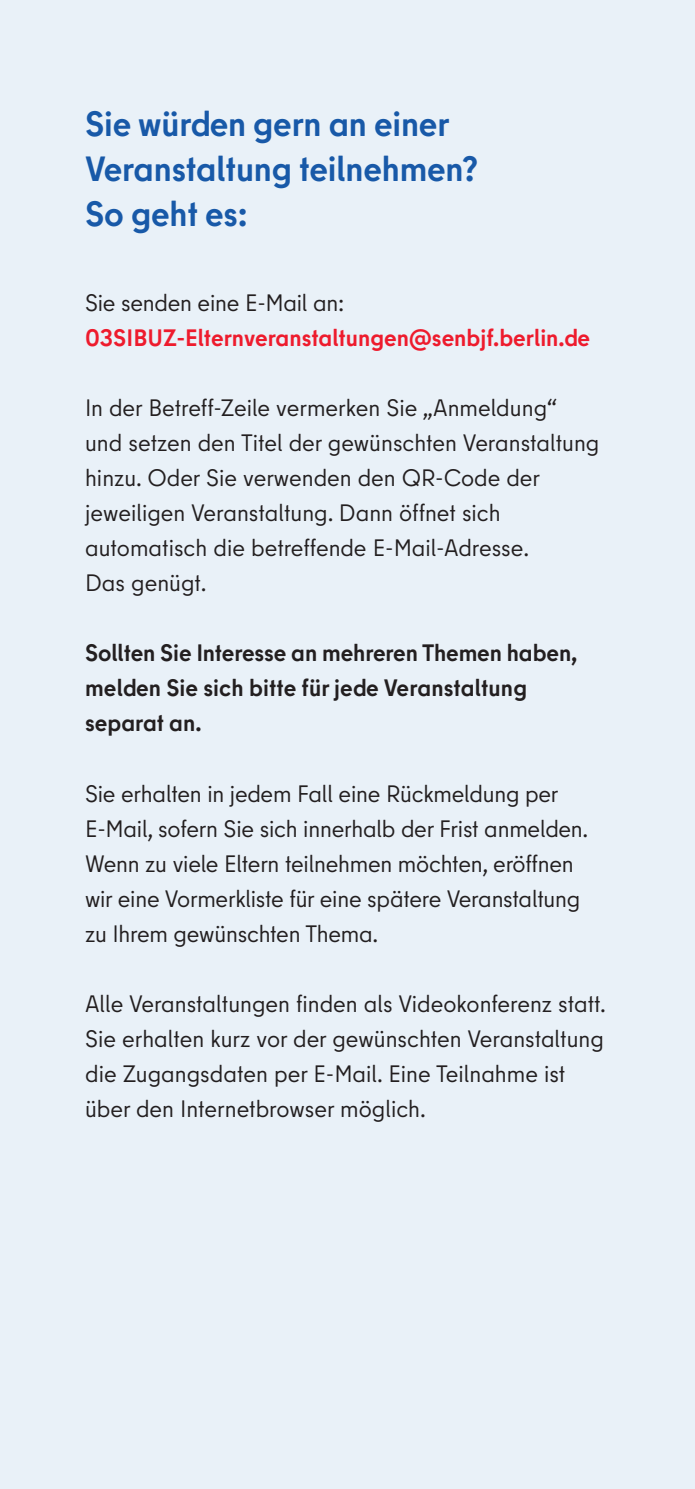
<style>
.page{position:relative;width:695px;height:1489px;background:#fff}
.page>*{position:absolute;margin:0;border:0;box-sizing:border-box;transform-origin:0 0}
.t1{font:700 35px/45px "Berlin Type";letter-spacing:-.005em;color:#1859a8}
.t2{font:23.75px/35px "Berlin Type";letter-spacing:-.005em;color:#231f20}
.t3{font:700 23.75px/35px "Berlin Type";letter-spacing:-.005em;color:#231f20}
.t4{font:700 23.75px "Berlin Type";color:#ee1b2d}
</style>
<div class="page">
<div style="left:0;top:0;width:694px;height:1488px;background:#e9f1f8"></div>
<h1 class="t1" style="left:85px;top:102px;width:395px">Sie würden gern an einer<br>Veranstaltung teilnehmen?<br>So geht es:</h1>
<p class="t2" style="left:85px;top:285px;width:261px">Sie senden eine E-Mail an:</p>
<p class="t4" style="left:85px;top:323px;width:506px">03SIBUZ-Elternveranstaltungen@senbjf.berlin.de</p>
<p class="t2" style="left:85px;top:390px;width:515px">In der Betreff-Zeile vermerken Sie „Anmeldung“ und setzen den Titel der gewünschten Veranstaltung hinzu. Oder Sie verwenden den QR-Code der jeweiligen Veranstaltung. Dann öffnet sich automatisch die betreffende E-Mail-Adresse.<br>Das genügt.</p>
<p class="t3" style="left:85px;top:635px;width:493px">Sollten Sie Interesse an mehreren Themen haben, melden Sie sich bitte für jede Veranstaltung separat an.</p>
<p class="t2" style="left:85px;top:775px;width:504px">Sie erhalten in jedem Fall eine Rückmeldung per E-Mail, sofern Sie sich innerhalb der Frist anmelden.<br>Wenn zu viele Eltern teilnehmen möchten, eröffnen wir eine Vormerkliste für eine spätere Veranstaltung zu Ihrem gewünschten Thema.</p>
<p class="t2" style="left:85px;top:985px;width:522px">Alle Veranstaltungen finden als Videokonferenz statt.<br>Sie erhalten kurz vor der gewünschten Veranstaltung die Zugangsdaten per E-Mail. Eine Teilnahme ist über den Internetbrowser möglich.</p>
</div>
